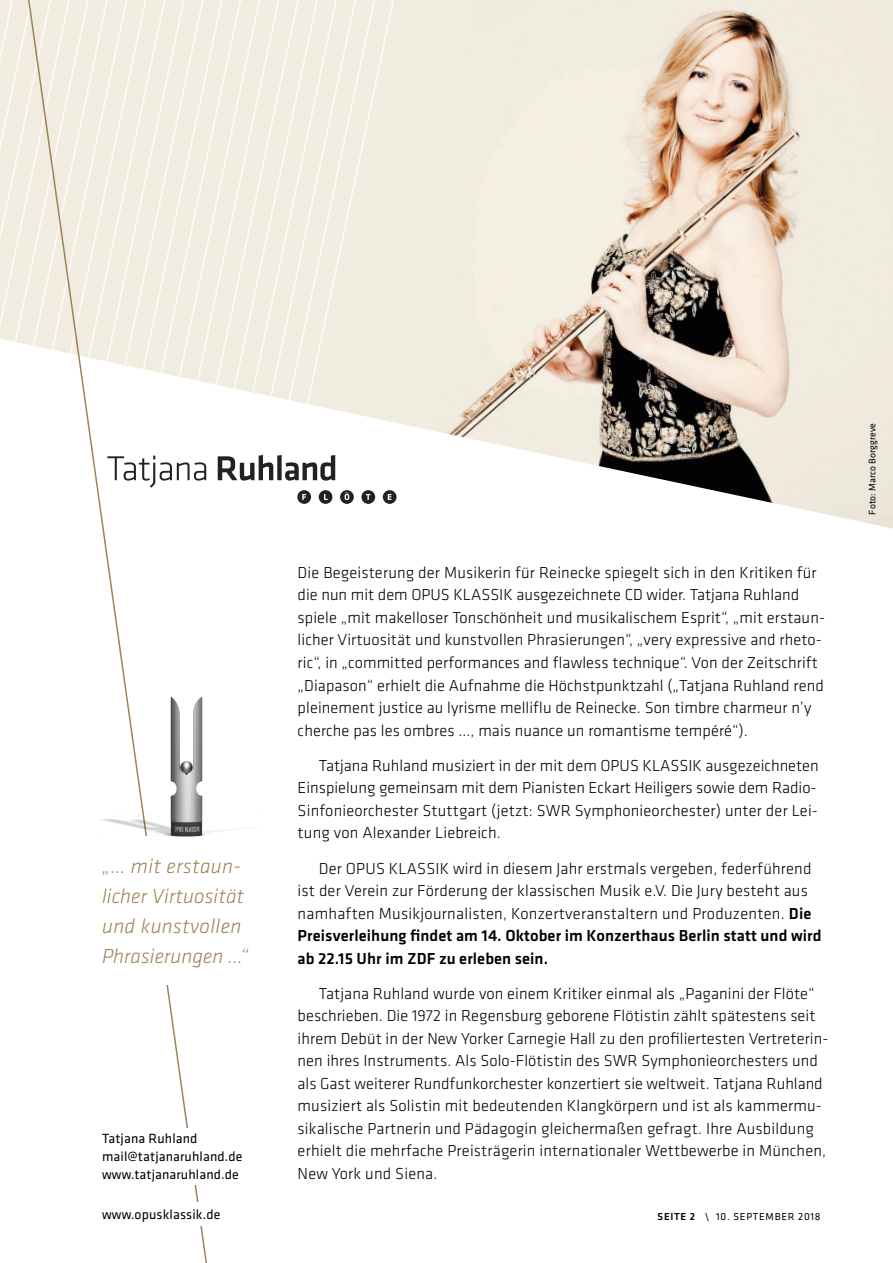
<style>
.page{position:relative;width:893px;height:1263px;background:#fff}
.page>*{position:absolute;margin:0;border:0;box-sizing:border-box;transform-origin:0 0}
.t1{font:italic 300 21px/30px "Klavika";letter-spacing:.005em;color:#9c8457}
.t2{font:300 16.5px/22.5px "Klavika";letter-spacing:.005em;color:#000}
.t3{font:13.8px/18px "Klavika";letter-spacing:.01em;color:#000}
.t4{font:10.5px "Klavika";letter-spacing:.07em;color:#000}
.t5{font:9.75px "Klavika";letter-spacing:.01em;color:#000}
.s1{font-weight:500}
</style>
<div class="page">
<img style="left:396px;top:0;width:497px;height:528px">
<svg style="left:244px;top:0;width:172px;height:426px;background:#f1ede2"></svg>
<svg style="left:210px;top:0;width:34px;height:391px;background:#f1ede2"></svg>
<svg style="left:0;top:0;width:24px;height:344px;background:#f1ede2"></svg>
<svg style="left:24px;top:0;width:186px;height:1263px"></svg>
<div style="left:102px;top:836px;width:149px;height:148px;background:#fff"></div>
<div style="left:102px;top:1128px;width:170px;height:57px;background:#fff"></div>
<div style="left:102px;top:1202px;width:129px;height:23px;background:#fff"></div>
<svg style="left:107px;top:455px;width:289px;height:49px"></svg>
<img style="left:94px;top:682px;width:129px;height:163px">
<p class="t2" style="left:298px;top:561px;width:529px">Die Begeisterung der Musikerin für Reinecke spiegelt sich in den Kritiken für die nun mit dem OPUS KLASSIK ausgezeichnete CD wider. Tatjana Ruhland spiele „mit makelloser Tonschönheit und musikalischem Esprit“, „mit erstaun&shy;licher Virtuosität und kunstvollen Phrasierungen“, „very expressive and rheto&shy;ric“, in „committed performances and flawless technique“. Von der Zeitschrift „Diapason“ erhielt die Aufnahme die Höchstpunktzahl („Tatjana Ruhland rend pleinement justice au lyrisme melliflu de Reinecke. Son timbre charmeur n’y cherche pas les ombres ..., mais nuance un romantisme tempéré“).</p>
<p class="t2" style="left:298px;top:754px;width:523px;text-indent:21px">Tatjana Ruhland musiziert in der mit dem OPUS KLASSIK ausgezeichneten Einspielung gemeinsam mit dem Pianisten Eckart Heiligers sowie dem Radio-Sinfonieorchester Stuttgart (jetzt: SWR Symphonieorchester) unter der Lei&shy;tung von Alexander Liebreich.</p>
<p class="t2" style="left:298px;top:857px;width:525px;text-indent:21px">Der OPUS KLASSIK wird in diesem Jahr erstmals vergeben, federführend ist der Verein zur Förderung der klassischen Musik e.V. Die Jury besteht aus namhaften Musikjournalisten, Konzertveranstaltern und Produzenten. <span class="s1">Die Preisverleihung findet am 14. Oktober im Konzerthaus Berlin statt und wird ab 22.15 Uhr im ZDF zu erleben sein.</span></p>
<p class="t2" style="left:298px;top:982px;width:532px;text-indent:21px">Tatjana Ruhland wurde von einem Kritiker einmal als „Paganini der Flöte“ beschrieben. Die 1972 in Regensburg geborene Flötistin zählt spätestens seit ihrem Debüt in der New Yorker Carnegie Hall zu den profiliertesten Vertreterin&shy;nen ihres Instruments. Als Solo-Flötistin des SWR Symphonieorchesters und als Gast weiterer Rundfunkorchester konzertiert sie weltweit. Tatjana Ruhland musiziert als Solistin mit bedeutenden Klangkörpern und ist als kammermu&shy;sikalische Partnerin und Pädagogin gleichermaßen gefragt. Ihre Ausbildung erhielt die mehrfache Preisträgerin internationaler Wettbewerbe in München, New York und Siena.</p>
<p class="t1" style="left:102px;top:851px;width:148px">„… mit erstaun&shy;licher Virtuosität und kunstvollen<br>Phrasierungen …“</p>
<p class="t3" style="left:102px;top:1129px;width:142px">Tatjana Ruhland mail@tatjanaruhland.de www.tatjanaruhland.de</p>
<p class="t3" style="left:102px;top:1206px;width:120px">www.opusklassik.de</p>
<p class="t4" style="left:658px;top:1210px;width:165px"><span class="s1">SEITE 2</span> \ 10. SEPTEMBER 2018</p>
<p class="t5" style="left:867px;top:514px;width:93px;rotate:-90deg">Foto: Marco Borggreve</p>
</div>
